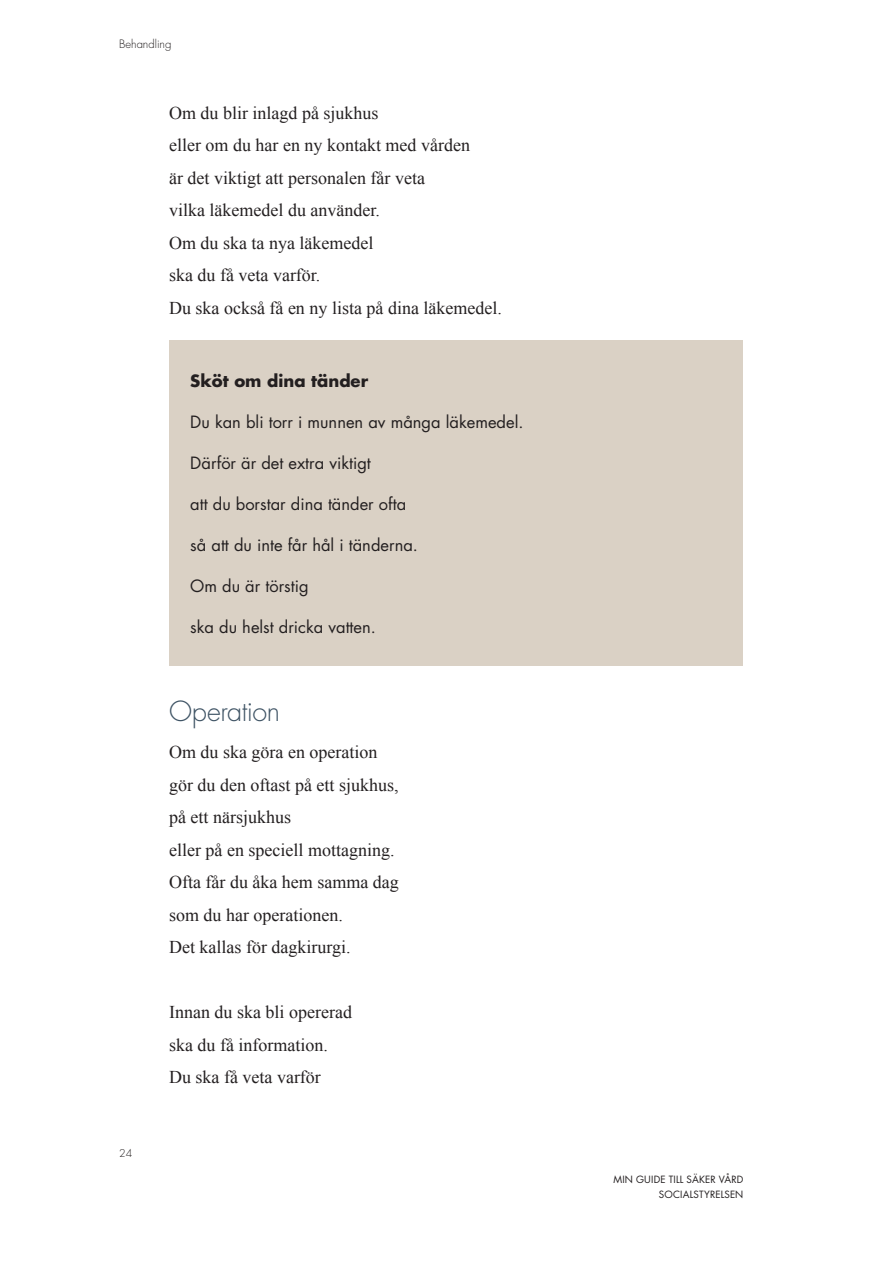
<style>
.page{position:relative;width:893px;height:1263px;background:#fff}
.page>*{position:absolute;margin:0;border:0;box-sizing:border-box;transform-origin:0 0}
.Rubrik_2{font:300 27px "Futura Std";letter-spacing:-.015em;color:#3e5364}
.brödtext{font:18px "Times New Roman";color:#231f20}
.faktaruta{font:16.5px "Futura Std";color:#231f20}
.faktaruta-2{font:700 16.5px "Futura Std";color:#231f20}
.t1{font:300 11.25px "Futura Std";color:#231f20}
.t2{font:300 10.5px "Futura Std";color:#231f20}
.t3{font:9.75px/14.5px "Futura Std";letter-spacing:.02em;color:#231f20;text-align:right}
</style>
<div class="page">
<div style="left:169px;top:340px;width:574px;height:325px;background:#dad1c5"></div>
<p class="t1" style="left:119px;top:37px;width:54px">Behandling</p>
<p class="brödtext" style="left:169px;top:101px;width:211px">Om du blir inlagd på sjukhus</p>
<p class="brödtext" style="left:169px;top:133px;width:302px">eller om du har en ny kontakt med vården</p>
<p class="brödtext" style="left:169px;top:166px;width:257px">är det viktigt att personalen får veta</p>
<p class="brödtext" style="left:169px;top:198px;width:212px">vilka läkemedel du använder.</p>
<p class="brödtext" style="left:169px;top:231px;width:206px">Om du ska ta nya läkemedel</p>
<p class="brödtext" style="left:169px;top:263px;width:153px">ska du få veta varför.</p>
<p class="brödtext" style="left:169px;top:296px;width:334px">Du ska också få en ny lista på dina läkemedel.</p>
<p class="faktaruta-2" style="left:190px;top:370px;width:179px">Sköt om dina tänder</p>
<p class="faktaruta" style="left:190px;top:412px;width:335px">Du kan bli torr i munnen av många läkemedel.</p>
<p class="faktaruta" style="left:190px;top:453px;width:182px">Därför är det extra viktigt</p>
<p class="faktaruta" style="left:190px;top:494px;width:217px">att du borstar dina tänder ofta</p>
<p class="faktaruta" style="left:190px;top:535px;width:229px">så att du inte får hål i tänderna.</p>
<p class="faktaruta" style="left:190px;top:576px;width:120px">Om du är törstig</p>
<p class="faktaruta" style="left:190px;top:617px;width:187px">ska du helst dricka vatten.</p>
<p class="Rubrik_2" style="left:169px;top:695px;width:113px">Operation</p>
<p class="brödtext" style="left:169px;top:740px;width:210px">Om du ska göra en operation</p>
<p class="brödtext" style="left:169px;top:773px;width:231px">gör du den oftast på ett sjukhus,</p>
<p class="brödtext" style="left:169px;top:805px;width:123px">på ett närsjukhus</p>
<p class="brödtext" style="left:169px;top:838px;width:227px">eller på en speciell mottagning.</p>
<p class="brödtext" style="left:169px;top:870px;width:231px">Ofta får du åka hem samma dag</p>
<p class="brödtext" style="left:169px;top:903px;width:175px">som du har operationen.</p>
<p class="brödtext" style="left:169px;top:935px;width:183px">Det kallas för dagkirurgi.</p>
<p class="t2" style="left:119px;top:1146px;width:15px">24</p>
<p class="brödtext" style="left:169px;top:1000px;width:184px">Innan du ska bli opererad</p>
<p class="brödtext" style="left:169px;top:1033px;width:160px">ska du få information.</p>
<p class="brödtext" style="left:169px;top:1065px;width:153px">Du ska få veta varför</p>
<p class="t3" style="left:613px;top:1172px;width:132px">MIN GUIDE TILL SÄKER VÅRD<br>SOCIALSTYRELSEN</p>
</div>
